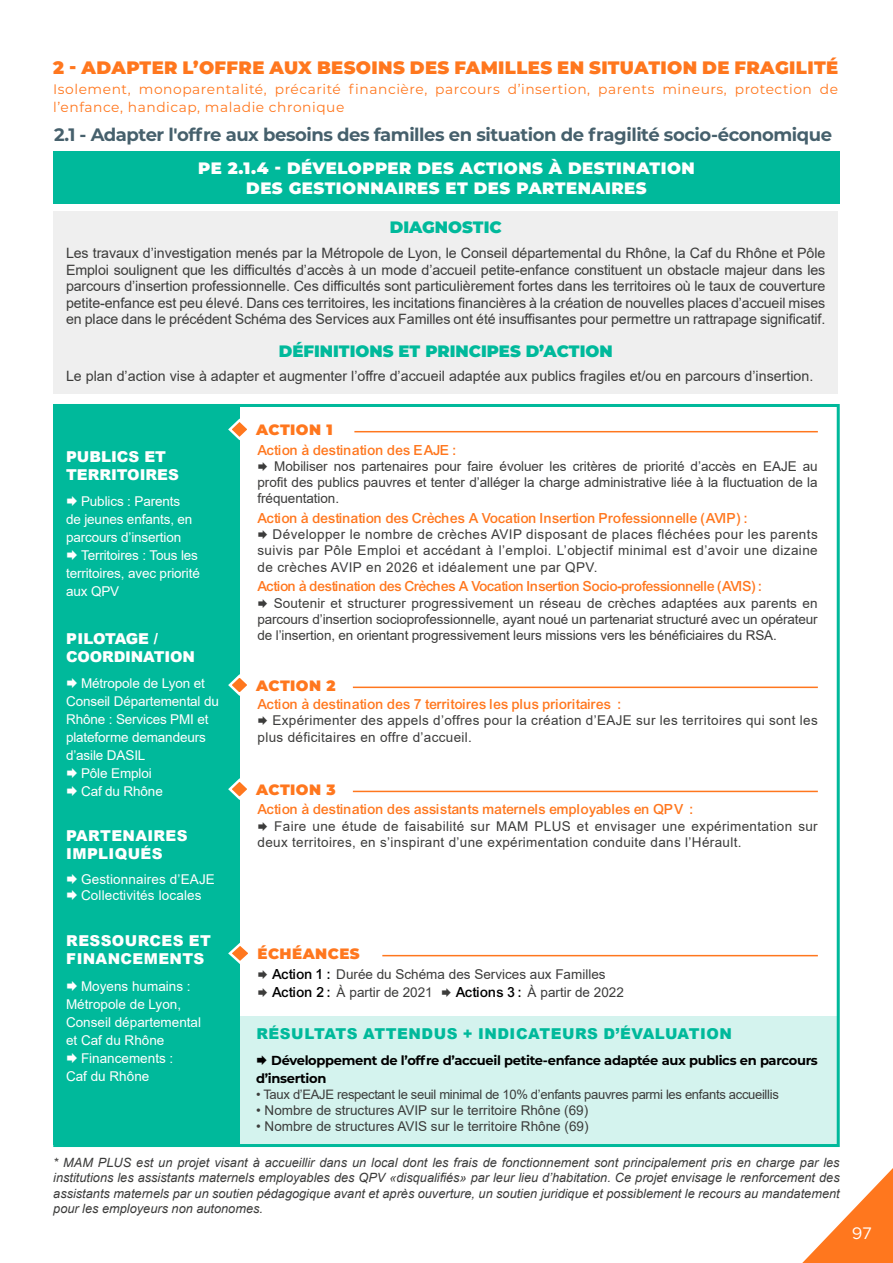
<style>
.page{position:relative;width:893px;height:1263px;background:#fff}
.page>*{position:absolute;margin:0;border:0;box-sizing:border-box;transform-origin:0 0}
.t1{font:700 18px "Montserrat";letter-spacing:-.025em;color:#46606c}
.t2{font:900 18px "Montserrat";letter-spacing:.02em;color:#ff771e}
.t3{font:900 16.5px/20.9px "Montserrat";letter-spacing:.03em;color:#fff;text-align:center}
.t4{font:900 16.5px "Montserrat";color:#00b99b}
.t5{font:16.5px "Gotham";color:#fff}
.t6{font:15px "Arial Mdm";letter-spacing:-.005em;color:#ff771e}
.t7{font:15px "Arial Mdm";letter-spacing:-.025em;color:#ff771e}
.t8{font:900 15px/18px "Arial";letter-spacing:.015em;color:#fff}
.t9{font:900 15px "Arial";letter-spacing:.035em;color:#00b99b}
.t10{font:900 15px "Montserrat";letter-spacing:.03em;color:#ff771e}
.t11{font:900 15px/18px "Arial";letter-spacing:-.01em;color:#fff}
.t12{font:14.25px/16.5px "Arial";color:#3c3c3b;text-align:justify}
.t13{font:13.8px/18px "Montserrat";letter-spacing:.04em;color:#ff771e}
.t14{font:13.5px/16.2px "Arial";letter-spacing:.025em;color:#3c3c3b;text-align:justify}
.t15{font:13.5px "Arial";letter-spacing:-.01em;color:#fff}
.t16{font:13.5px/18px "Arial";color:#3c3c3b}
.t17{font:13.5px/16.2px "Arial";letter-spacing:.01em;color:#fff}
.t18{font:700 13.05px/18px "Montserrat";letter-spacing:-.025em;color:#000}
.t19{font:13.05px "Arial";letter-spacing:-.025em;color:#3c3c3b}
.t20{font:italic 12.75px/15.3px "Arial";color:#3c3c3b;text-align:justify}
.s1{font-family:"Arial Mdm";font-size:15px;color:#000}
</style>
<div class="page">
<svg style="left:802px;top:1168px;width:91px;height:95px"></svg>
<div style="left:214px;top:1016px;width:624px;height:129px;background:#d4f3ee"></div>
<div style="left:53px;top:404px;width:186px;height:740px;background:#00b99b"></div>
<div style="left:53px;top:211px;width:785px;height:183px;background:#efefef"></div>
<div style="left:53px;top:404px;width:787px;height:743px;border:3px solid #00b99b"></div>
<div style="left:53px;top:151px;width:787px;height:52px;background:#00b99b"></div>
<hr style="left:354px;top:431px;width:464px;height:1px;background:#ff771e">
<svg style="left:228px;top:417px;width:19px;height:25px"></svg>
<hr style="left:353px;top:686px;width:465px;height:2px;background:#ff771e">
<svg style="left:228px;top:672px;width:19px;height:25px"></svg>
<hr style="left:353px;top:791px;width:465px;height:1px;background:#ff771e">
<svg style="left:228px;top:777px;width:19px;height:25px"></svg>
<hr style="left:382px;top:955px;width:436px;height:1px;background:#ff771e">
<svg style="left:228px;top:941px;width:20px;height:38px"></svg>
<h1 class="t2" style="left:53px;top:54px;width:786px">2 - ADAPTER L’OFFRE AUX BESOINS DES FAMILLES EN SITUATION DE FRAGILITÉ</h1>
<p class="t13" style="left:53px;top:79px;width:786px">Isolement, monoparentalité, précarité financière, parcours d’insertion, parents mineurs, protection de l’enfance, handicap, maladie chronique</p>
<h1 class="t1" style="left:54px;top:121px;width:780px">2.1 - Adapter l'offre aux besoins des familles en situation de fragilité socio-économique</h1>
<p class="t3" style="left:198px;top:156px;width:498px">PE 2.1.4 - DÉVELOPPER DES ACTIONS À DESTINATION<br>DES GESTIONNAIRES ET DES PARTENAIRES</p>
<p class="t4" style="left:390px;top:214px;width:114px">DIAGNOSTIC</p>
<p class="t12" style="left:66px;top:245px;width:761px">Les travaux d’investigation menés par la Métropole de Lyon, le Conseil départemental du Rhône, la Caf du Rhône et Pôle Emploi soulignent que les difficultés d’accès à un mode d’accueil petite-enfance constituent un obstacle majeur dans les parcours d’insertion professionnelle. Ces difficultés sont particulièrement fortes dans les territoires où le taux de couverture petite-enfance est peu élevé. Dans ces territoires, les incitations financières à la création de nouvelles places d’accueil mises en place dans le précédent Schéma des Services aux Familles ont été insuffisantes pour permettre un rattrapage significatif.</p>
<p class="t4" style="left:279px;top:339px;width:335px">DÉFINITIONS ET PRINCIPES D’ACTION</p>
<p class="t12" style="left:66px;top:368px;width:749px">Le plan d’action vise à adapter et augmenter l’offre d’accueil adaptée aux publics fragiles et/ou en parcours d’insertion.</p>
<p class="t8" style="left:66px;top:447px;width:114px">PUBLICS ET<br>TERRITOIRES</p>
<p class="t15" style="left:81px;top:492px;width:101px">Publics : Parents</p>
<p class="t15" style="left:66px;top:510px;width:128px">de jeunes enfants, en</p>
<p class="t15" style="left:66px;top:528px;width:117px">parcours d’insertion</p>
<p class="t15" style="left:81px;top:546px;width:118px">Territoires : Tous les</p>
<p class="t15" style="left:66px;top:564px;width:135px">territoires, avec priorité</p>
<p class="t15" style="left:66px;top:582px;width:55px">aux QPV</p>
<p class="t11" style="left:66px;top:629px;width:130px">PILOTAGE /<br>COORDINATION</p>
<p class="t15" style="left:81px;top:674px;width:125px">Métropole de Lyon et</p>
<p class="t15" style="left:66px;top:692px;width:154px">Conseil Départemental du</p>
<p class="t15" style="left:66px;top:710px;width:144px">Rhône : Services PMI et</p>
<p class="t15" style="left:66px;top:728px;width:141px">plateforme demandeurs</p>
<p class="t15" style="left:66px;top:746px;width:81px">d’asile DASIL</p>
<p class="t15" style="left:81px;top:764px;width:72px">Pôle Emploi</p>
<p class="t15" style="left:81px;top:782px;width:83px">Caf du Rhône</p>
<p class="t8" style="left:66px;top:826px;width:123px">PARTENAIRES<br>IMPLIQUÉS</p>
<p class="t17" style="left:81px;top:871px;width:135px">Gestionnaires d’EAJE<br>Collectivités locales</p>
<p class="t8" style="left:66px;top:931px;width:146px">RESSOURCES ET<br>FINANCEMENTS</p>
<p class="t15" style="left:81px;top:976px;width:111px">Moyens humains :</p>
<p class="t15" style="left:66px;top:994px;width:117px">Métropole de Lyon,</p>
<p class="t15" style="left:66px;top:1012px;width:137px">Conseil départemental</p>
<p class="t15" style="left:66px;top:1030px;width:100px">et Caf du Rhône</p>
<p class="t15" style="left:81px;top:1048px;width:94px">Financements :</p>
<p class="t15" style="left:66px;top:1066px;width:85px">Caf du Rhône</p>
<p class="t10" style="left:256px;top:419px;width:78px">ACTION 1</p>
<p class="t6" style="left:257px;top:441px;width:202px">Action à destination des EAJE :</p>
<p class="t14" style="left:257px;top:458px;width:562px;text-indent:17px">Mobiliser nos partenaires pour faire évoluer les critères de priorité d’accès en EAJE au profit des publics pauvres et tenter d’alléger la charge administrative liée à la fluctuation de la fréquentation.</p>
<p class="t6" style="left:257px;top:510px;width:493px">Action à destination des Crèches A Vocation Insertion Professionnelle (AVIP) :</p>
<p class="t14" style="left:257px;top:526px;width:562px;text-indent:15px">Développer le nombre de crèches AVIP disposant de places fléchées pour les parents suivis par Pôle Emploi et accédant à l’emploi. L’objectif minimal est d’avoir une dizaine de crèches AVIP en 2026 et idéalement une par QPV.</p>
<p class="t7" style="left:257px;top:578px;width:507px">Action à destination des Crèches A Vocation Insertion Socio-professionnelle (AVIS) :</p>
<p class="t14" style="left:257px;top:595px;width:562px;text-indent:16px">Soutenir et structurer progressivement un réseau de crèches adaptées aux parents en parcours d’insertion socioprofessionnelle, ayant noué un partenariat structuré avec un opérateur de l’insertion, en orientant progressivement leurs missions vers les bénéficiaires du RSA.</p>
<p class="t10" style="left:256px;top:674px;width:81px">ACTION 2</p>
<p class="t6" style="left:257px;top:696px;width:367px">Action à destination des 7 territoires les plus prioritaires :</p>
<p class="t14" style="left:257px;top:712px;width:562px;text-indent:15px">Expérimenter des appels d’offres pour la création d’EAJE sur les territoires qui sont les plus déficitaires en offre d’accueil.</p>
<p class="t10" style="left:256px;top:778px;width:81px">ACTION 3</p>
<p class="t6" style="left:257px;top:801px;width:439px">Action à destination des assistants maternels employables en QPV :</p>
<p class="t14" style="left:257px;top:818px;width:562px;text-indent:17px">Faire une étude de faisabilité sur MAM PLUS et envisager une expérimentation sur deux territoires, en s’inspirant d’une expérimentation conduite dans l’Hérault.</p>
<p class="t10" style="left:257px;top:942px;width:104px">ÉCHÉANCES</p>
<p class="t16" style="left:272px;top:965px;width:335px"><span class="s1">Action 1 :</span> Durée du Schéma des Services aux Familles<br><span class="s1">Action 2 :</span> À partir de 2021</p>
<p class="t16" style="left:456px;top:983px;width:170px"><span class="s1">Actions 3 :</span> À partir de 2022</p>
<p class="t9" style="left:256px;top:1023px;width:477px">RÉSULTATS ATTENDUS + INDICATEURS D’ÉVALUATION</p>
<p class="t18" style="left:256px;top:1050px;width:563px;text-indent:15px">Développement de l’offre d’accueil petite-enfance adaptée aux publics en parcours d’insertion</p>
<p class="t19" style="left:256px;top:1085px;width:524px">• Taux d’EAJE respectant le seuil minimal de 10% d’enfants pauvres parmi les enfants accueillis</p>
<p class="t16" style="left:256px;top:1101px;width:334px">• Nombre de structures AVIP sur le territoire Rhône (69)</p>
<p class="t16" style="left:256px;top:1117px;width:334px">• Nombre de structures AVIS sur le territoire Rhône (69)</p>
<p class="t20" style="left:53px;top:1155px;width:788px">* MAM PLUS est un projet visant à accueillir dans un local dont les frais de fonctionnement sont principalement pris en charge par les institutions les assistants maternels employables des QPV «disqualifiés» par leur lieu d’habitation. Ce projet envisage le renforcement des assistants maternels par un soutien pédagogique avant et après ouverture, un soutien juridique et possiblement le recours au mandatement pour les employeurs non autonomes.</p>
<p class="t5" style="left:852px;top:1222px;width:22px">97</p>
</div>
